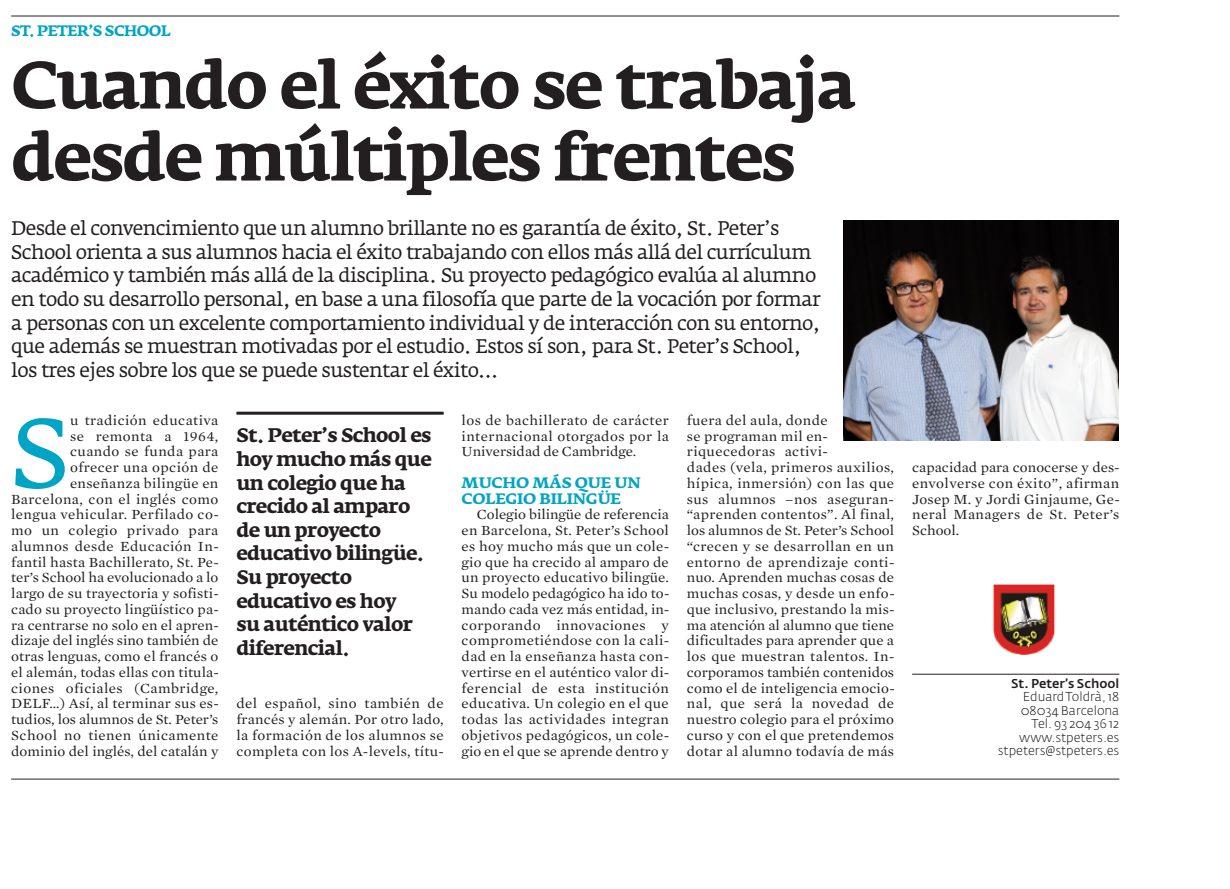
<style>
.page{position:relative;width:1230px;height:889px;background:#fff}
.page>*{position:absolute;margin:0;border:0;box-sizing:border-box;transform-origin:0 0}
.t1{font:97.35px "Fedra Serif A";color:#00a4c4;scale:1.05 1}
.t2{font:700 66px/72px "Fedra Serif A";letter-spacing:-.035em;color:#231f20}
.t3{font:19.5px/23.7px "Fedra Serif A";letter-spacing:-.035em;color:#231f20}
.t4{font:700 19.5px/23.7px "Fedra Serif A";letter-spacing:-.035em;color:#231f20}
.t5{font:700 15px/15.8px "Fedra Serif A";letter-spacing:-.015em;color:#00a4c4;scale:1.05 1}
.t6{font:700 15px "Fedra Serif A";letter-spacing:-.035em;color:#00a4c4}
.t7{font:14.25px/15.8px "Mercury Text";letter-spacing:.02em;color:#231f20;text-align:justify;scale:1.05 1}
.t8{font:300 12.75px/13.5px "Fedra Sans";color:#231f20;text-align:right}
.t9{font:500 12.75px "Fedra Sans";color:#231f20}
</style>
<div class="page">
<hr style="left:11px;top:779px;width:1108px;height:1px;background:#231f20">
<hr style="left:236px;top:412px;width:207px;height:3px;background:#231f20">
<hr style="left:11px;top:16px;width:1108px;height:1px;background:#231f20">
<img style="left:843px;top:221px;width:275px;height:220px">
<hr style="left:911px;top:674px;width:208px;height:1px;background:#231f20">
<img style="left:992px;top:584px;width:64px;height:71px">
<p class="t6" style="left:11px;top:22px;width:161px">ST. PETER’S SCHOOL</p>
<h2 class="t2" style="left:11px;top:50px;width:846px">Cuando el éxito se trabaja desde múltiples frentes</h2>
<p class="t3" style="left:11px;top:216px;width:811px">Desde el convencimiento que un alumno brillante no es garantía de éxito, St. Peter’s School orienta a sus alumnos hacia el éxito trabajando con ellos más allá del currículum académico y también más allá de la disciplina. Su proyecto pedagógico evalúa al alumno en todo su desarrollo personal, en base a una filosofía que parte de la vocación por formar a personas con un excelente comportamiento individual y de interacción con su entorno, que además se muestran motivadas por el estudio. Estos sí son, para St. Peter’s School, los tres ejes sobre los que se puede sustentar el éxito…</p>
<h1 class="t1" style="left:11px;top:397px;width:57px">S</h1>
<p class="t7" style="left:686px;top:412px;width:199px;text-align:left">fuera del aula, donde<br>se programan mil en&shy;riquecedoras activi-<br>dades (vela, primeros auxilios, hípica, inmersión) con las que sus alumnos –nos aseguran-“aprenden contentos”. Al final, los alumnos de St. Peter’s School “crecen y se desarrollan en un entorno de aprendizaje conti&shy;nuo. Aprenden muchas cosas de muchas cosas, y desde un enfo&shy;que inclusivo, prestando la mis&shy;ma atención al alumno que tiene dificultades para aprender que a los que muestran talentos. In&shy;corporamos también contenidos como el de inteligencia emocio&shy;nal, que será la novedad de nuestro colegio para el próximo curso y con el que pretendemos dotar al alumno todavía de más</p>
<p class="t7" style="left:11px;top:412px;width:199px;text-align:right">u tradición educativa<br>se remonta a 1964,<br>cuando se funda para<br>ofrecer una opción de enseñanza bilingüe en<br>Barcelona, con el inglés como lengua vehicular. Perfilado co&shy;mo un colegio privado para alumnos desde Educación In&shy;fantil hasta Bachillerato, St. Pe&shy;ter’s School ha evolucionado a lo largo de su trayectoria y sofisti&shy;cado su proyecto lingüístico pa&shy;ra centrarse no solo en el apren&shy;dizaje del inglés sino también de otras lenguas, como el francés o el alemán, todas ellas con titula&shy;ciones oficiales (Cambridge,<br>DELF…) Así, al terminar sus es&shy;tudios, los alumnos de St. Peter’s<br>School no tienen únicamente dominio del inglés, del catalán y</p>
<p class="t7" style="left:461px;top:412px;width:199px">los de bachillerato de carácter internacional otorgados por la Universidad de Cambridge.</p>
<p class="t5" style="left:461px;top:475px;width:172px">MUCHO MÁS QUE UN<br>COLEGIO BILINGÜE</p>
<p class="t7" style="left:461px;top:507px;width:199px;text-indent:15px">Colegio bilingüe de referencia en Barcelona, St. Peter’s School es hoy mucho más que un cole&shy;gio que ha crecido al amparo de un proyecto educativo bilingüe.<br>Su modelo pedagógico ha ido to&shy;mando cada vez más entidad, in&shy;corporando innovaciones y comprometiéndose con la cali&shy;dad en la enseñanza hasta con&shy;vertirse en el auténtico valor di&shy;ferencial de esta institución educativa. Un colegio en el que todas las actividades integran objetivos pedagógicos, un cole&shy;gio en el que se aprende dentro y</p>
<h3 class="t4" style="left:236px;top:424px;width:197px">St. Peter’s School es hoy mucho más que un colegio que ha crecido al amparo de un proyecto educativo bilingüe.<br>Su proyecto educativo es hoy<br>su auténtico valor diferencial.</h3>
<p class="t7" style="left:236px;top:696px;width:199px">del español, sino también de francés y alemán. Por otro lado, la formación de los alumnos se completa con los A-levels, títu-</p>
<p class="t7" style="left:911px;top:460px;width:199px">capacidad para conocerse y des&shy;envolverse con éxito”, afirman Josep M. y Jordi Ginjaume, Ge&shy;neral Managers de St. Peter’s School.</p>
<p class="t9" style="left:1010px;top:676px;width:110px">St. Peter’s School</p>
<p class="t8" style="left:997px;top:690px;width:123px">EduardToldrà, 18<br>08034 Barcelona<br>Tel. 93 204 36 12 www.stpeters.es stpeters@stpeters.es</p>
</div>
